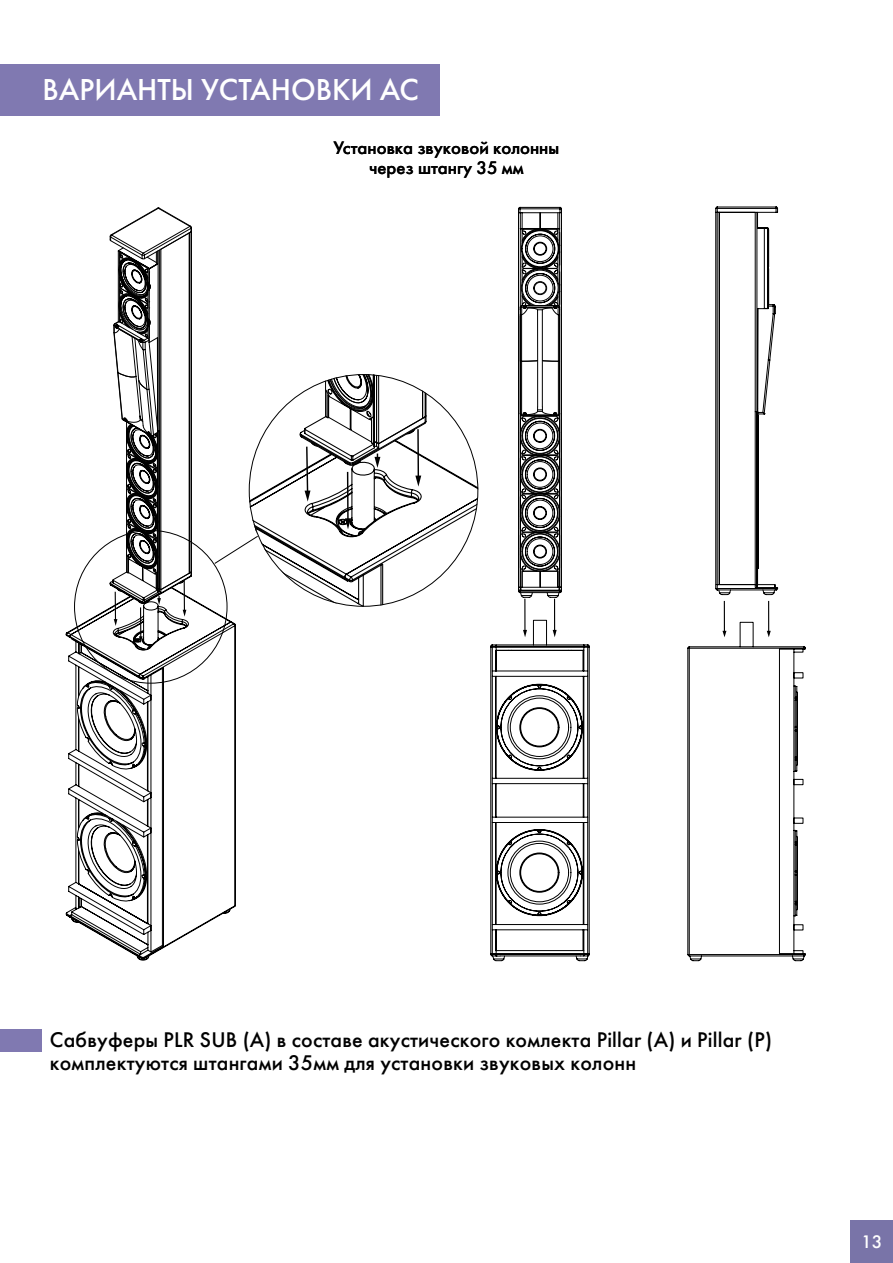
<style>
.page{position:relative;width:893px;height:1263px;background:#fff}
.page>*{position:absolute;margin:0;border:0;box-sizing:border-box;transform-origin:0 0}
.t1{font:30px "Futura Futuris C";color:#fff}
.t2{font:21px/23.1px "Futura Futuris C";letter-spacing:.01em;color:#000}
.t3{font:18px/19.8px "Futura Futuris C";color:#000;text-align:center}
.t4{font:18px "Futura Futuris C";color:#fff}
</style>
<div class="page">
<div style="left:850px;top:1220px;width:43px;height:43px;background:#7974a8"></div>
<hr style="left:0;top:1220px;width:1px;height:43px;background:#7974a8">
<div style="left:0;top:64px;width:439px;height:51px;background:#8079b1"></div>
<svg style="left:65px;top:621px;width:171px;height:298px"></svg>
<svg style="left:71px;top:542px;width:160px;height:419px"></svg>
<svg style="left:518px;top:207px;width:44px;height:391px"></svg>
<svg style="left:687px;top:587px;width:119px;height:374px"></svg>
<svg style="left:715px;top:206px;width:63px;height:389px"></svg>
<svg style="left:76px;top:207px;width:116px;height:696px"></svg>
<hr style="left:524px;top:599px;width:1px;height:32px;background:#000">
<hr style="left:554px;top:599px;width:1px;height:32px;background:#000">
<svg style="left:490px;top:619px;width:100px;height:342px"></svg>
<hr style="left:724px;top:601px;width:1px;height:31px;background:#000">
<svg style="left:722px;top:631px;width:4px;height:6px"></svg>
<hr style="left:768px;top:601px;width:1px;height:31px;background:#000">
<svg style="left:767px;top:631px;width:4px;height:6px"></svg>
<div style="left:0;top:1029px;width:41px;height:23px;background:#8079b1"></div>
<svg style="left:214px;top:374px;width:264px;height:233px"></svg>
<h1 class="t1" style="left:43px;top:72px;width:378px">ВАРИАНТЫ УСТАНОВКИ АС</h1>
<p class="t3" style="left:334px;top:138px;width:227px">Установка звуковой колонны через штангу 35 мм</p>
<p class="t2" style="left:50px;top:1028px;width:724px">Сабвуферы PLR SUB (A) в составе акустического комлекта Pillar (А) и Pillar (P) комплектуются штангами 35мм для установки звуковых колонн</p>
<p class="t4" style="left:861px;top:1231px;width:23px">13</p>
</div>
